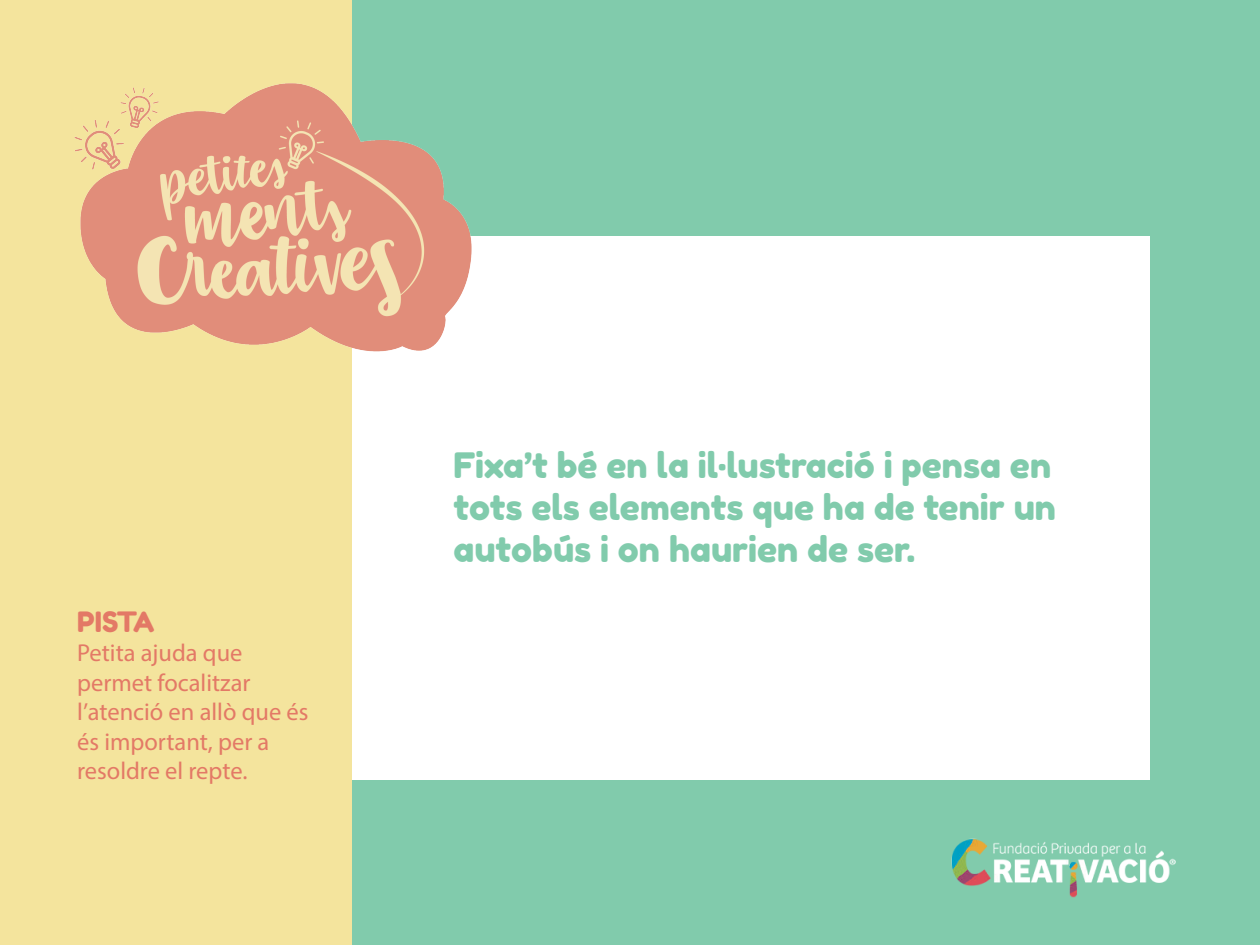
<style>
.page{position:relative;width:1260px;height:945px;background:#81cbac}
.page>*{position:absolute;margin:0;border:0;box-sizing:border-box;transform-origin:0 0}
.t1{font:35px/42px "Fredoka One";color:#81cbac}
.t2{font:28px "Fredoka One";letter-spacing:-.025em;color:#e37966}
.t3{font:24.5px/29.4px "Myriad Pro";color:#e37966}
</style>
<div class="page">
<div style="left:326px;top:236px;width:824px;height:544px;background:#fff"></div>
<div style="left:0;top:0;width:352px;height:945px;background:#f4e49d"></div>
<img style="left:74px;top:83px;width:398px;height:269px">
<img style="left:951px;top:838px;width:225px;height:60px">
<p class="t2" style="left:77px;top:605px;width:79px">PISTA</p>
<p class="t3" style="left:77px;top:638px;width:233px">Petita ajuda que permet focalitzar l’atenció en allò que és és important, per a resoldre el repte.</p>
<p class="t1" style="left:453px;top:444px;width:604px">Fixa’t bé en la il·lustració i pensa en tots els elements que ha de tenir un autobús i on haurien de ser.</p>
</div>
